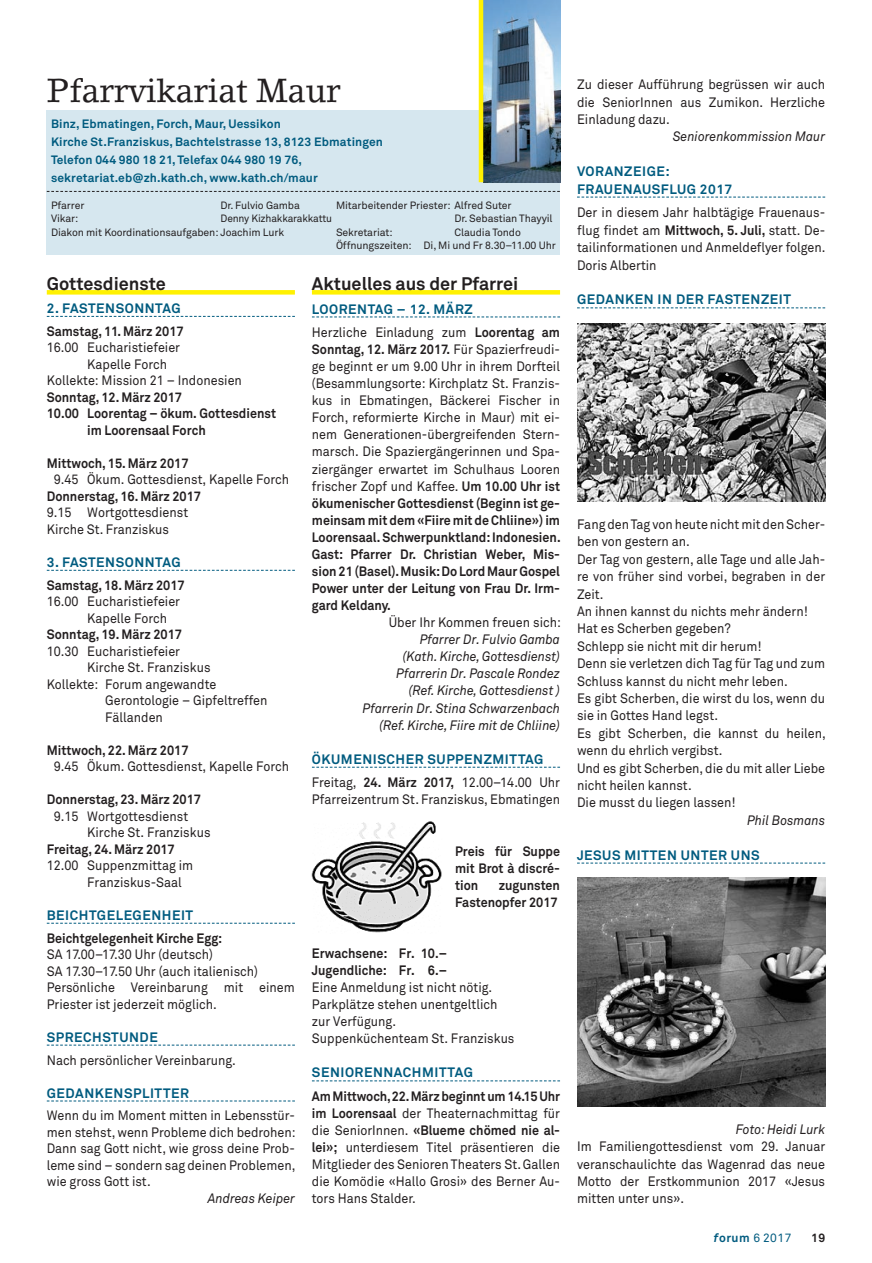
<style>
.page{position:relative;width:872px;height:1263px;background:#fff}
.page>*{position:absolute;margin:0;border:0;box-sizing:border-box;transform-origin:0 0}
.t1{font:33px "Lino Letter";letter-spacing:-.01em;color:#231f20}
.t2{font:700 18px "Akkurat Pro";color:#231f20}
.t3{font:13.5px/17.1px "Akkurat Pro";color:#231f20;scale:.93 1}
.t4{font:700 13.5px/17.1px "Akkurat Pro";color:#231f20;text-align:justify;scale:.93 1}
.t5{font:700 13.5px/23.4px "Akkurat Pro";letter-spacing:.04em;color:#005b7f}
.t6{font:italic 13.5px/17.1px "Akkurat Pro";color:#231f20;text-align:right;scale:.93 1}
.t7{font:700 12px/18px "Akkurat Pro";letter-spacing:.01em;color:#005b7f}
.t8{font:12px "Akkurat Pro";color:#005b7f}
.t9{font:700 12px "Akkurat Pro";color:#231f20}
.t10{font:10.5px/13.5px "Akkurat Pro";letter-spacing:-.01em;color:#231f20}
.s1{font-weight:700;color:#005b7f}
.s2{font-weight:700}
.s3{font-weight:400;color:#231f20}
.s4{color:#231f20}
.s5{font-weight:700;font-style:italic}
</style>
<div class="page">
<div style="left:47px;top:290px;width:248px;height:5px;background:#fff101"></div>
<svg style="left:47px;top:316px;width:248px;height:1px"></svg>
<svg style="left:47px;top:570px;width:248px;height:1px"></svg>
<svg style="left:47px;top:923px;width:248px;height:1px"></svg>
<svg style="left:47px;top:1045px;width:248px;height:1px"></svg>
<svg style="left:47px;top:1100px;width:248px;height:1px"></svg>
<div style="left:312px;top:290px;width:248px;height:5px;background:#fff101"></div>
<svg style="left:312px;top:316px;width:248px;height:1px"></svg>
<svg style="left:312px;top:767px;width:248px;height:1px"></svg>
<svg style="left:312px;top:1080px;width:248px;height:1px"></svg>
<svg style="left:577px;top:197px;width:248px;height:1px"></svg>
<svg style="left:577px;top:307px;width:248px;height:1px"></svg>
<div style="left:47px;top:111px;width:513px;height:144px;background:#d6e7ef"></div>
<img style="left:483px;top:0;width:77px;height:182px">
<hr style="left:479px;top:0;width:4px;height:182px;background:#fff101">
<svg style="left:47px;top:191px;width:513px;height:1px"></svg>
<img style="left:312px;top:821px;width:130px;height:112px">
<svg style="left:577px;top:863px;width:248px;height:1px"></svg>
<img style="left:577px;top:324px;width:248px;height:177px">
<img style="left:577px;top:878px;width:248px;height:228px">
<h1 class="t1" style="left:47px;top:70px;width:295px">Pfarrvikariat Maur</h1>
<p class="t7" style="left:51px;top:115px;width:333px">Binz, Ebmatingen, Forch, Maur, Uessikon<br>Kirche St.Franziskus, Bachtelstrasse 13, 8123 Ebmatingen Telefon 044 980 18 21, Telefax 044 980 19 76, sekretariat.eb@zh.kath.ch, www.kath.ch/maur</p>
<p class="t10" style="left:51px;top:199px;width:35px">Pfarrer</p>
<p class="t10" style="left:221px;top:199px;width:81px">Dr. Fulvio Gamba</p>
<p class="t10" style="left:51px;top:212px;width:29px">Vikar:</p>
<p class="t10" style="left:336px;top:199px;width:177px">Mitarbeitender Priester: Alfred Suter</p>
<p class="t10" style="left:454px;top:212px;width:100px">Dr. Sebastian Thayyil</p>
<p class="t10" style="left:336px;top:226px;width:58px">Sekretariat:</p>
<p class="t10" style="left:51px;top:212px;width:283px;text-indent:169px">Denny Kizhakkarakkattu<br>Diakon mit Koordinationsaufgaben: Joachim Lurk</p>
<p class="t10" style="left:336px;top:226px;width:221px;text-indent:119px">Claudia Tondo<br>Öffnungszeiten: Di, Mi und Fr 8.30–11.00 Uhr</p>
<h2 class="t2" style="left:47px;top:273px;width:121px">Gottesdienste</h2>
<p class="t5" style="left:47px;top:297px;width:135px">2. FASTENSONNTAG</p>
<p class="t4" style="left:47px;top:323px;width:149px">Samstag, 11. März 2017</p>
<p class="t3" style="left:47px;top:339px;width:145px">16.00 Eucharistiefeier</p>
<p class="t3" style="left:87px;top:356px;width:88px">Kapelle Forch</p>
<p class="t3" style="left:47px;top:372px;width:211px">Kollekte: Mission 21 – Indonesien</p>
<p class="t4" style="left:47px;top:389px;width:147px">Sonntag, 12. März 2017</p>
<p class="t4" style="left:47px;top:405px;width:248px">10.00 Loorentag – ökum. Gottesdienst</p>
<p class="t4" style="left:87px;top:422px;width:129px">im Loorensaal Forch</p>
<p class="t4" style="left:47px;top:455px;width:154px">Mittwoch, 15. März 2017</p>
<p class="t3" style="left:54px;top:471px;width:255px">9.45 Ökum. Gottesdienst, Kapelle Forch</p>
<p class="t4" style="left:47px;top:488px;width:167px">Donnerstag, 16. März 2017</p>
<p class="t3" style="left:47px;top:505px;width:153px;line-height:16.5px">9.15 Wortgottesdienst<br>Kirche St. Franziskus</p>
<p class="t5" style="left:47px;top:551px;width:135px">3. FASTENSONNTAG</p>
<p class="t4" style="left:47px;top:577px;width:150px">Samstag, 18. März 2017</p>
<p class="t3" style="left:87px;top:594px;width:101px;line-height:16.5px;text-indent:-40px">16.00 Eucharistiefeier<br>Kapelle Forch</p>
<p class="t4" style="left:47px;top:626px;width:147px">Sonntag, 19. März 2017</p>
<p class="t3" style="left:47px;top:643px;width:145px">10.30 Eucharistiefeier</p>
<p class="t3" style="left:87px;top:659px;width:134px">Kirche St. Franziskus</p>
<p class="t3" style="left:47px;top:676px;width:184px">Kollekte: Forum angewandte</p>
<p class="t3" style="left:105px;top:692px;width:176px">Gerontologie – Gipfeltreffen</p>
<p class="t3" style="left:105px;top:709px;width:64px">Fällanden</p>
<p class="t4" style="left:47px;top:742px;width:154px">Mittwoch, 22. März 2017</p>
<p class="t3" style="left:54px;top:758px;width:255px">9.45 Ökum. Gottesdienst, Kapelle Forch</p>
<p class="t4" style="left:47px;top:791px;width:167px">Donnerstag, 23. März 2017</p>
<p class="t3" style="left:87px;top:808px;width:134px;line-height:16.5px;text-indent:-33px">9.15 Wortgottesdienst<br>Kirche St. Franziskus</p>
<p class="t4" style="left:47px;top:840px;width:139px">Freitag, 24. März 2017</p>
<p class="t3" style="left:87px;top:858px;width:116px;line-height:16.5px;text-indent:-40px">12.00 Suppenzmittag im<br>Franziskus-Saal</p>
<p class="t5" style="left:47px;top:903px;width:148px">BEICHTGELEGENHEIT</p>
<p class="t4" style="left:47px;top:929px;width:190px">Beichtgelegenheit Kirche Egg:</p>
<p class="t3" style="left:47px;top:946px;width:268px;line-height:16.5px">SA 17.00–17.30 Uhr (deutsch)<br>SA 17.30–17.50 Uhr (auch italienisch)<br>Persönliche Vereinbarung mit einem Priester ist jederzeit möglich.</p>
<p class="t5" style="left:47px;top:1025px;width:112px">SPRECHSTUNDE</p>
<p class="t3" style="left:47px;top:1052px;width:205px">Nach persönlicher Vereinbarung.</p>
<p class="t5" style="left:47px;top:1081px;width:144px">GEDANKENSPLITTER</p>
<p class="t3" style="left:47px;top:1108px;width:269px;line-height:16.5px;text-align:justify">Wenn du im Moment mitten in Lebensstür&shy;men stehst, wenn Probleme dich bedrohen:<br>Dann sag Gott nicht, wie gross deine Prob&shy;leme sind – sondern sag deinen Problemen, wie gross Gott ist.</p>
<p class="t6" style="left:208px;top:1190px;width:95px">Andreas Keiper</p>
<h2 class="t2" style="left:312px;top:273px;width:208px">Aktuelles aus der Pfarrei</h2>
<p class="t3" style="left:312px;top:297px;width:268px;line-height:23.4px"><span class="s1">LOORENTAG – 12. MÄRZ<br></span>Herzliche Einladung zum <span class="s2">Loorentag am</span></p>
<p class="t3" style="left:312px;top:341px;width:269px;text-align:justify"><span class="s2">Sonntag, 12. März 2017.</span> Für Spazierfreudi&shy;ge beginnt er um 9.00 Uhr in ihrem Dorfteil (Besammlungsorte: Kirchplatz St. Franzis&shy;kus in Ebmatingen, Bäckerei Fischer in Forch, reformierte Kirche in Maur) mit ei&shy;nem Generationen-übergreifenden Stern&shy;marsch. Die Spaziergängerinnen und Spa&shy;ziergänger erwartet im Schulhaus Looren frischer Zopf und Kaffee. <span class="s2">Um 10.00 Uhr ist ökumenischer Gottesdienst (Beginn ist ge&shy;meinsam mit dem «Fiire mit de Chliine») im Loorensaal. Schwerpunktland: Indonesien.<br>Gast: Pfarrer Dr. Christian Weber, Mis&shy;sion 21 (Basel). Musik: Do Lord Maur Gospel Power unter der Leitung von Frau Dr. Irm&shy;gard Keldany.</span></p>
<p class="t3" style="left:389px;top:614px;width:187px">Über Ihr Kommen freuen sich:</p>
<p class="t6" style="left:362px;top:631px;width:214px">Pfarrer Dr. Fulvio Gamba<br>(Kath. Kirche, Gottesdienst)<br>Pfarrerin Dr. Pascale Rondez<br>(Ref. Kirche, Gottesdienst )<br>Pfarrerin Dr. Stina Schwarzenbach (Ref. Kirche, Fiire mit de Chliine)</p>
<p class="t5" style="left:312px;top:747px;width:250px">ÖKUMENISCHER SUPPENZMITTAG<br><span class="s3">Freitag,</span> <span class="s4">24. März 2017,</span> <span class="s3">12.00–14.00 Uhr</span></p>
<p class="t3" style="left:312px;top:791px;width:268px">Pfarreizentrum St. Franziskus, Ebmatingen</p>
<p class="t4" style="left:455px;top:842px;width:114px">Preis für Suppe mit Brot à discré&shy;tion</p>
<p class="t4" style="left:455px;top:876px;width:114px;text-align:right">zugunsten<br>Fastenopfer 2017</p>
<p class="t4" style="left:312px;top:945px;width:147px">Erwachsene: Fr. 10.–<br>Jugendliche: Fr. 6.–</p>
<p class="t3" style="left:312px;top:979px;width:219px">Eine Anmeldung ist nicht nötig.<br>Parkplätze stehen unentgeltlich zur Verfügung.<br>Suppenküchenteam St. Franziskus</p>
<p class="t5" style="left:312px;top:1061px;width:162px">SENIORENNACHMITTAG</p>
<p class="t3" style="left:312px;top:1088px;width:268px;text-align:justify"><span class="s2">Am Mittwoch, 22. März beginnt um 14.15 Uhr im Loorensaal</span> der Theaternachmittag für die SeniorInnen. <span class="s2">«Blueme chömed nie al&shy;lei»;</span> unterdiesem Titel präsentieren die Mitglieder des Senioren Theaters St. Gallen die Komödie «Hallo Grosi» des Berner Au&shy;tors Hans Stalder.</p>
<p class="t3" style="left:577px;top:76px;width:268px;text-align:justify">Zu dieser Aufführung begrüssen wir auch die SeniorInnen aus Zumikon. Herzliche Einladung dazu.</p>
<p class="t6" style="left:672px;top:129px;width:165px">Seniorenkommission Maur</p>
<p class="t5" style="left:577px;top:163px;width:157px;line-height:17.4px">VORANZEIGE:<br>FRAUENAUSFLUG 2017</p>
<p class="t3" style="left:577px;top:204px;width:269px;text-align:justify">Der in diesem Jahr halbtägige Frauenaus&shy;flug findet am <span class="s2">Mittwoch, 5. Juli,</span> statt. De&shy;tailinformationen und Anmeldeflyer folgen.<br>Doris Albertin</p>
<p class="t5" style="left:577px;top:288px;width:215px">GEDANKEN IN DER FASTENZEIT</p>
<p class="t3" style="left:577px;top:516px;width:269px">Fang den Tag von heute nicht mit den Scher&shy;ben von gestern an.<br>Der Tag von gestern, alle Tage und alle Jah&shy;re von früher sind vorbei, begraben in der<br>Zeit.<br>An ihnen kannst du nichts mehr ändern!<br>Hat es Scherben gegeben?<br>Schlepp sie nicht mit dir herum!<br>Denn sie verletzen dich Tag für Tag und zum<br>Schluss kannst du nicht mehr leben.<br>Es gibt Scherben, die wirst du los, wenn du sie in Gottes Hand legst.<br>Es gibt Scherben, die kannst du heilen, wenn du ehrlich vergibst.<br>Und es gibt Scherben, die du mit aller Liebe nicht heilen kannst.<br>Die musst du liegen lassen!</p>
<p class="t6" style="left:747px;top:812px;width:85px">Phil Bosmans</p>
<p class="t5" style="left:577px;top:843px;width:184px">JESUS MITTEN UNTER UNS</p>
<p class="t6" style="left:736px;top:1121px;width:98px">Foto: Heidi Lurk</p>
<p class="t3" style="left:577px;top:1138px;width:268px;text-align:justify">Im Familiengottesdienst vom 29. Januar veranschaulichte das Wagenrad das neue Motto der Erstkommunion 2017 «Jesus mitten unter uns».</p>
<p class="t8" style="left:714px;top:1231px;width:79px"><span class="s5">f</span><span class="s2">orum</span> 6 2017</p>
<p class="t9" style="left:811px;top:1231px;width:16px">19</p>
</div>
